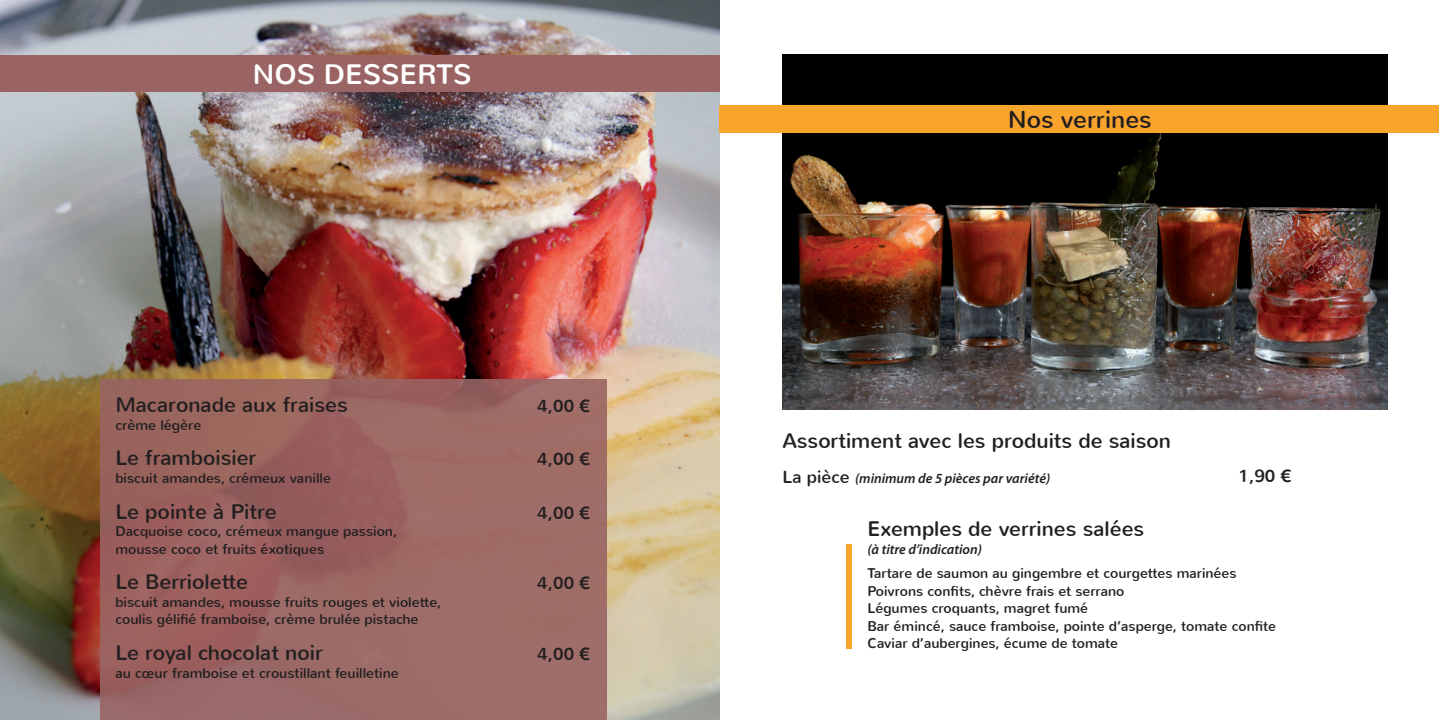
<style>
.page{position:relative;width:1439px;height:720px;background:#fff}
.page>*{position:absolute;margin:0;border:0;box-sizing:border-box;transform-origin:0 0}
.t1{font:28px "Nunito";color:#fff}
.t2{font:24.5px "Nunito";color:#231f20}
.t3{font:21px "Nunito";color:#231f20}
.t4{font:17.5px "Nunito";letter-spacing:.015em;color:#231f20}
.t5{font:14px/17.5px "Nunito";color:#231f20}
.t6{font:italic 600 14px "Myriad Pro";color:#231f20}
.s1{font-family:"Nunito";font-weight:400;font-style:normal;font-size:17.5px}
</style>
<div class="page">
<img style="left:0;top:0;width:719px;height:719px">
<img style="left:782px;top:55px;width:605px;height:354px">
<div style="left:719px;top:106px;width:720px;height:27px;background:#f9a42d"></div>
<div style="left:846px;top:543px;width:5px;height:105px;background:#f9a42d"></div>
<div style="left:100px;top:379px;width:506px;height:340px;background:#996463"></div>
<div style="left:0;top:56px;width:719px;height:36px;background:#996463"></div>
<h1 class="t1" style="left:253px;top:56px;width:220px">NOS DESSERTS</h1>
<h3 class="t3" style="left:115px;top:391px;width:234px">Macaronade aux fraises</h3>
<p class="t4" style="left:537px;top:394px;width:56px">4,00 €</p>
<p class="t5" style="left:115px;top:416px;width:87px">crème légère</p>
<h3 class="t3" style="left:115px;top:444px;width:143px">Le framboisier</h3>
<p class="t4" style="left:537px;top:447px;width:56px">4,00 €</p>
<p class="t5" style="left:115px;top:469px;width:217px">biscuit amandes, crémeux vanille</p>
<h3 class="t3" style="left:115px;top:497px;width:163px">Le pointe à Pitre</h3>
<p class="t4" style="left:537px;top:501px;width:56px">4,00 €</p>
<p class="t5" style="left:115px;top:522px;width:283px">Dacquoise coco, crémeux mangue passion, mousse coco et fruits éxotiques</p>
<h3 class="t3" style="left:115px;top:568px;width:134px">Le Berriolette</h3>
<p class="t4" style="left:537px;top:571px;width:56px">4,00 €</p>
<p class="t5" style="left:115px;top:593px;width:327px">biscuit amandes, mousse fruits rouges et violette, coulis gélifié framboise, crème brulée pistache</p>
<h3 class="t3" style="left:115px;top:639px;width:209px">Le royal chocolat noir</h3>
<p class="t4" style="left:537px;top:642px;width:56px">4,00 €</p>
<p class="t5" style="left:115px;top:664px;width:285px">au cœur framboise et croustillant feuilletine</p>
<h2 class="t2" style="left:1008px;top:103px;width:145px">Nos verrines</h2>
<h3 class="t3" style="left:782px;top:426px;width:390px">Assortiment avec les produits de saison</h3>
<p class="t6" style="left:782px;top:468px;width:269px"><span class="s1">La pièce</span> (minimum de 5 pièces par variété)</p>
<h3 class="t3" style="left:867px;top:515px;width:278px">Exemples de verrines salées</h3>
<p class="t6" style="left:867px;top:540px;width:116px">(à titre d’indication)</p>
<p class="t5" style="left:867px;top:564px;width:410px">Tartare de saumon au gingembre et courgettes marinées Poivrons confits, chèvre frais et serrano<br>Légumes croquants, magret fumé<br>Bar émincé, sauce framboise, pointe d’asperge, tomate confite Caviar d’aubergines, écume de tomate</p>
<p class="t4" style="left:1238px;top:464px;width:56px">1,90 €</p>
</div>
